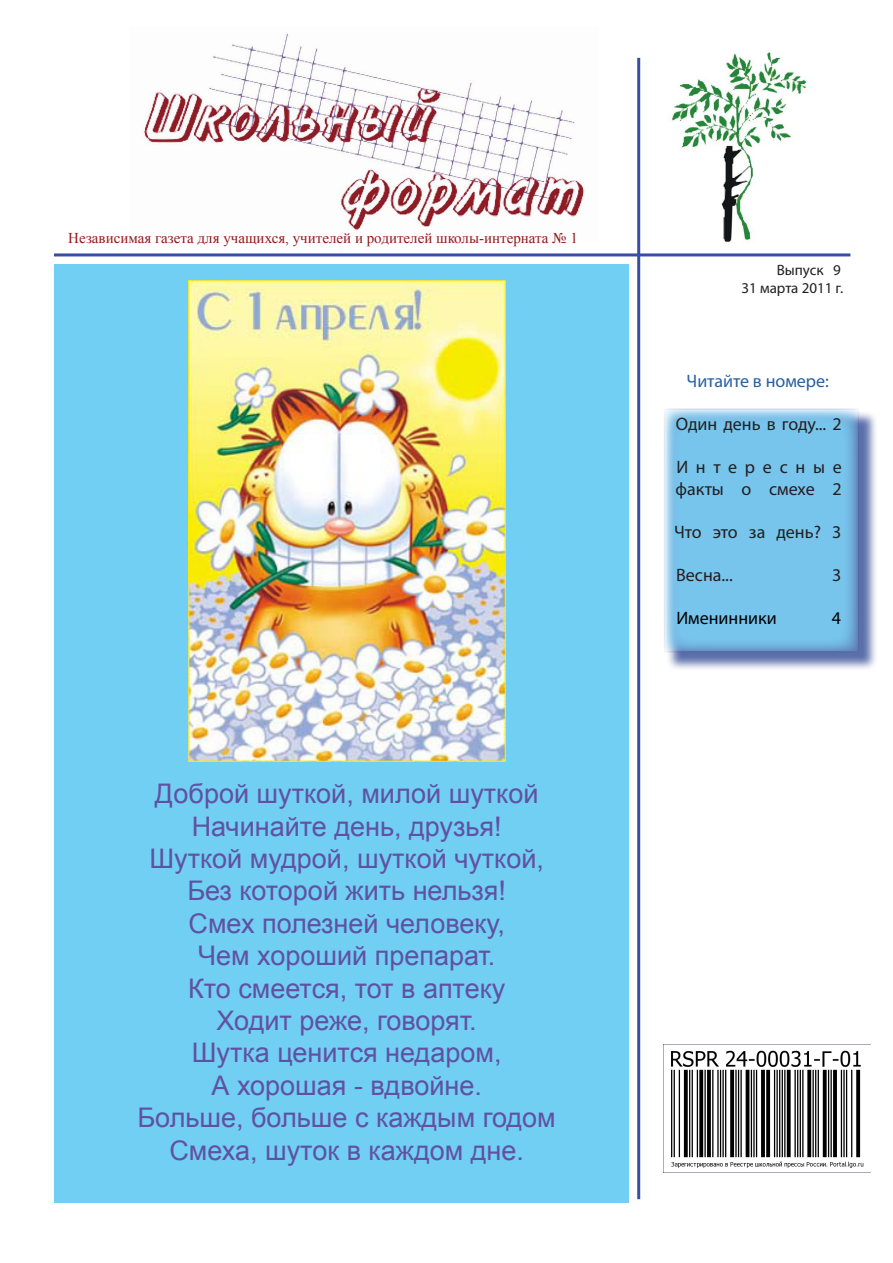
<style>
.page{position:relative;width:893px;height:1263px;background:#fff}
.page>*{position:absolute;margin:0;border:0;box-sizing:border-box;transform-origin:0 0}
.t1{font:27px "Arial";color:#6151a2}
.t2{font:18px "Myriad Pro";color:#231f20}
.t3{font:18px/21.6px "Myriad Pro";letter-spacing:.41em;color:#231f20}
.t4{font:18px "Myriad Pro";color:#2760a2}
.t5{font:18px "Myriad Pro";color:#000}
.t6{font:15px "Times New Roman";color:#911a1c}
.t7{font:15px "Myriad Pro";color:#231f20}
</style>
<div class="page">
<hr style="left:637px;top:58px;width:3px;height:1141px;background:#374fa2">
<hr style="left:54px;top:253px;width:796px;height:3px;background:#374fa2">
<div style="left:54px;top:264px;width:574px;height:938px;background:#70cff2"></div>
<div style="left:665px;top:411px;width:213px;height:260px;background:#253f8e;opacity:.75"></div>
<div style="left:663px;top:408px;width:196px;height:245px;background:#77c4ed;border:2px solid #404ea1"></div>
<img style="left:141px;top:33px;width:444px;height:198px">
<img style="left:671px;top:52px;width:136px;height:190px">
<img style="left:663px;top:1045px;width:207px;height:128px">
<img style="left:188px;top:281px;width:317px;height:480px">
<p class="t6" style="left:68px;top:228px;width:511px">Независимая газета для учащихся, учителей и родителей школы-интерната № 1</p>
<p class="t1" style="left:155px;top:776px;width:385px">Доброй шуткой, милой шуткой</p>
<p class="t1" style="left:192px;top:808px;width:311px">Начинайте день, друзья!</p>
<p class="t1" style="left:149px;top:841px;width:396px">Шуткой мудрой, шуткой чуткой,</p>
<p class="t1" style="left:187px;top:873px;width:320px">Без которой жить нельзя!</p>
<p class="t1" style="left:189px;top:906px;width:318px">Смех полезней человеку,</p>
<p class="t1" style="left:198px;top:938px;width:299px">Чем хороший препарат.</p>
<p class="t1" style="left:188px;top:970px;width:319px">Кто смеется, тот в аптеку</p>
<p class="t1" style="left:217px;top:1003px;width:262px">Ходит реже, говорят.</p>
<p class="t1" style="left:192px;top:1035px;width:311px">Шутка ценится недаром,</p>
<p class="t1" style="left:211px;top:1068px;width:272px">А хорошая - вдвойне.</p>
<p class="t1" style="left:138px;top:1100px;width:420px">Больше, больше с каждым годом</p>
<p class="t1" style="left:169px;top:1132px;width:356px">Смеха, шуток в каждом дне.</p>
<p class="t7" style="left:777px;top:261px;width:66px">Выпуск 9</p>
<p class="t7" style="left:741px;top:279px;width:103px">31 марта 2011 г.</p>
<p class="t4" style="left:687px;top:369px;width:144px">Читайте в номере:</p>
<p class="t2" style="left:676px;top:413px;width:167px">Один день в году... 2</p>
<p class="t3" style="left:675px;top:456px;width:168px">Интересные факты о смехе 2</p>
<p class="t2" style="left:674px;top:521px;width:169px">Что это за день? 3</p>
<p class="t2" style="left:676px;top:564px;width:58px">Весна...</p>
<p class="t2" style="left:832px;top:564px;width:11px">3</p>
<p class="t5" style="left:676px;top:607px;width:102px">Именинники</p>
<p class="t5" style="left:832px;top:607px;width:11px">4</p>
</div>
